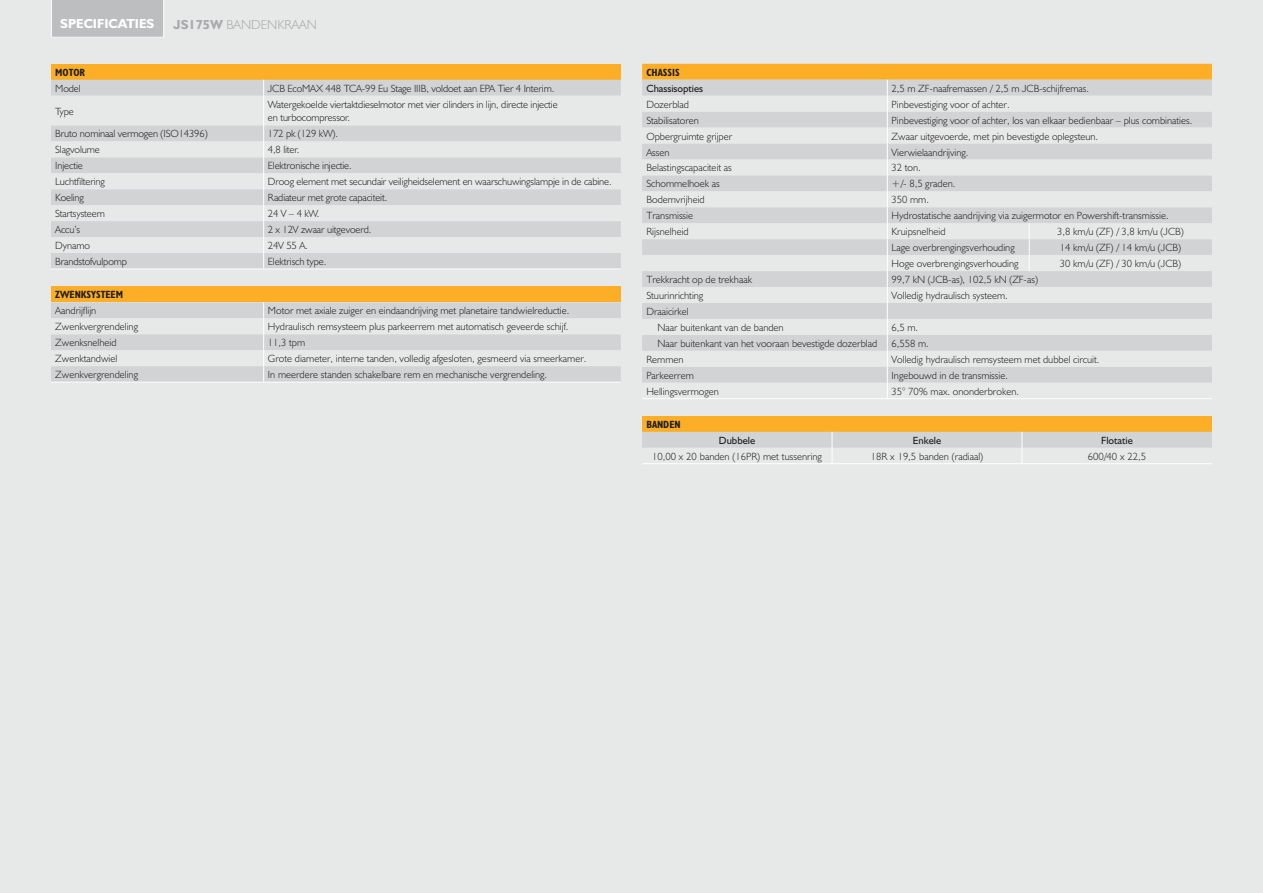
<style>
.page{position:relative;width:1263px;height:893px;background:#e7e8e8}
.page>*{position:absolute;margin:0;border:0;box-sizing:border-box;transform-origin:0 0}
.t1{font:300 13.2px "JCB Euro";color:#a7a9ac}
.t2{font:13.2px "JCB Light";color:#a7a9ac}
.t3{font:700 13.2px "JCB Euro";color:#fff}
.t4{font:13.2px "JCB Bold";color:#fff}
.t5{font:300 10.5px/13.5px "JCB Euro";color:#231f20}
.t6{font:10.5px "JCB Euro Roman";color:#231f20}
.t7{font:10.5px "JCB Bold Condensed";color:#231f20}
.s1{font-family:"JCB Bold"}
.s2{font-weight:700}
</style>
<div class="page">
<div style="left:642px;top:416px;width:570px;height:16px;background:#fcaf26"></div>
<svg style="left:642px;top:432px;width:570px;height:31px"></svg>
<hr style="left:642px;top:463px;width:190px;height:1px;background:#fff">
<hr style="left:832px;top:463px;width:190px;height:1px;background:#fff">
<hr style="left:1022px;top:463px;width:190px;height:1px;background:#fff">
<div style="left:51px;top:64px;width:570px;height:16px;background:#fcaf26"></div>
<div style="left:51px;top:80px;width:570px;height:188px;background:#d1d3d4"></div>
<svg style="left:51px;top:96px;width:570px;height:157px"></svg>
<svg style="left:263px;top:80px;width:1px;height:188px"></svg>
<hr style="left:51px;top:269px;width:213px;height:1px;background:#fff">
<hr style="left:264px;top:269px;width:357px;height:1px;background:#fff">
<div style="left:51px;top:286px;width:570px;height:16px;background:#fcaf26"></div>
<svg style="left:51px;top:302px;width:570px;height:80px"></svg>
<hr style="left:51px;top:382px;width:213px;height:1px;background:#fff">
<hr style="left:264px;top:382px;width:357px;height:1px;background:#fff">
<svg style="left:642px;top:64px;width:570px;height:335px"></svg>
<hr style="left:1172px;top:398px;width:40px;height:1px;background:#fff">
<div style="left:51px;top:0;width:113px;height:37px;background:#bcbec0"></div>
<p class="t4" style="left:60px;top:16px;width:96px">SPECIFICATIES</p>
<p class="t2" style="left:173px;top:16px;width:145px"><span class="s1">JS175W</span> BANDENKRAAN</p>
<p class="t3" style="left:68px;top:16px;width:96px">SPECIFICATIES</p>
<p class="t1" style="left:183px;top:16px;width:257px"><span class="s2">TM320</span> TELESCOPISCHE WIELLADER-SHOVEL</p>
<p class="t7" style="left:55px;top:66px;width:31px">MOTOR</p>
<p class="t5" style="left:55px;top:81px;width:27px">Model</p>
<p class="t5" style="left:268px;top:81px;width:288px">JCB EcoMAX 448 TCA-99 Eu Stage IIIB, voldoet aan EPA Tier 4 Interim.</p>
<p class="t5" style="left:55px;top:104px;width:20px">Type</p>
<p class="t5" style="left:268px;top:97px;width:291px">Watergekoelde viertaktdieselmotor met vier cilinders in lijn, directe injectie en turbocompressor.</p>
<p class="t5" style="left:55px;top:127px;width:154px">Bruto nominaal vermogen (ISO14396)</p>
<p class="t5" style="left:268px;top:127px;width:72px">172 pk (129 kW).</p>
<p class="t5" style="left:55px;top:143px;width:46px">Slagvolume</p>
<p class="t5" style="left:268px;top:143px;width:33px">4,8 liter.</p>
<p class="t5" style="left:55px;top:159px;width:29px">Injectie</p>
<p class="t5" style="left:268px;top:159px;width:85px">Elektronische injectie.</p>
<p class="t5" style="left:55px;top:175px;width:51px">Luchtfiltering</p>
<p class="t5" style="left:268px;top:175px;width:345px">Droog element met secundair veiligheidselement en waarschuwingslampje in de cabine.</p>
<p class="t5" style="left:55px;top:191px;width:30px">Koeling</p>
<p class="t5" style="left:268px;top:191px;width:121px">Radiateur met grote capaciteit.</p>
<p class="t5" style="left:55px;top:207px;width:51px">Startsysteem</p>
<p class="t5" style="left:268px;top:207px;width:53px">24 V – 4 kW.</p>
<p class="t5" style="left:55px;top:223px;width:26px">Accu’s</p>
<p class="t5" style="left:268px;top:223px;width:105px">2 x 12V zwaar uitgevoerd.</p>
<p class="t5" style="left:55px;top:239px;width:36px">Dynamo</p>
<p class="t5" style="left:268px;top:239px;width:41px">24V 55 A.</p>
<p class="t5" style="left:55px;top:255px;width:73px">Brandstofvulpomp</p>
<p class="t5" style="left:268px;top:255px;width:60px">Elektrisch type.</p>
<p class="t7" style="left:55px;top:288px;width:69px">ZWENKSYSTEEM</p>
<p class="t5" style="left:55px;top:304px;width:43px">Aandrijflijn</p>
<p class="t5" style="left:268px;top:304px;width:303px">Motor met axiale zuiger en eindaandrijving met planetaire tandwielreductie.</p>
<p class="t5" style="left:55px;top:320px;width:84px">Zwenkvergrendeling</p>
<p class="t5" style="left:268px;top:320px;width:302px">Hydraulisch remsysteem plus parkeerrem met automatisch geveerde schijf.</p>
<p class="t5" style="left:55px;top:336px;width:63px">Zwenksnelheid</p>
<p class="t5" style="left:268px;top:336px;width:39px">11,3 tpm</p>
<p class="t5" style="left:55px;top:352px;width:64px">Zwenktandwiel</p>
<p class="t5" style="left:268px;top:352px;width:320px">Grote diameter, interne tanden, volledig afgesloten, gesmeerd via smeerkamer.</p>
<p class="t5" style="left:55px;top:368px;width:84px">Zwenkvergrendeling</p>
<p class="t5" style="left:268px;top:368px;width:281px">In meerdere standen schakelbare rem en mechanische vergrendeling.</p>
<p class="t7" style="left:646px;top:66px;width:35px">CHASSIS</p>
<p class="t6" style="left:646px;top:82px;width:58px">Chassisopties</p>
<p class="t5" style="left:891px;top:81px;width:199px">2,5 m ZF-naafremassen / 2,5 m JCB-schijfremas.</p>
<p class="t5" style="left:646px;top:97px;width:44px">Dozerblad</p>
<p class="t5" style="left:891px;top:97px;width:120px">Pinbevestiging voor of achter.</p>
<p class="t5" style="left:646px;top:113px;width:54px">Stabilisatoren</p>
<p class="t5" style="left:891px;top:113px;width:302px">Pinbevestiging voor of achter, los van elkaar bedienbaar – plus combinaties.</p>
<p class="t5" style="left:646px;top:129px;width:87px">Opbergruimte grijper</p>
<p class="t5" style="left:891px;top:129px;width:208px">Zwaar uitgevoerde, met pin bevestigde oplegsteun.</p>
<p class="t5" style="left:646px;top:145px;width:25px">Assen</p>
<p class="t5" style="left:891px;top:145px;width:78px">Vierwielaandrijving.</p>
<p class="t5" style="left:646px;top:161px;width:87px">Belastingscapaciteit as</p>
<p class="t5" style="left:891px;top:161px;width:31px">32 ton.</p>
<p class="t5" style="left:646px;top:177px;width:75px">Schommelhoek as</p>
<p class="t5" style="left:891px;top:177px;width:65px">+/- 8,5 graden.</p>
<p class="t5" style="left:646px;top:193px;width:60px">Bodemvrijheid</p>
<p class="t5" style="left:891px;top:193px;width:39px">350 mm.</p>
<p class="t5" style="left:646px;top:209px;width:48px">Transmissie</p>
<p class="t5" style="left:891px;top:209px;width:279px">Hydrostatische aandrijving via zuigermotor en Powershift-transmissie.</p>
<p class="t5" style="left:646px;top:225px;width:44px">Rijsnelheid</p>
<p class="t5" style="left:891px;top:225px;width:56px">Kruipsnelheid</p>
<p class="t5" style="left:1057px;top:225px;width:128px">3,8 km/u (ZF) / 3,8 km/u (JCB)</p>
<p class="t5" style="left:891px;top:241px;width:125px">Lage overbrengingsverhouding</p>
<p class="t5" style="left:1060px;top:241px;width:123px">14 km/u (ZF) / 14 km/u (JCB)</p>
<p class="t5" style="left:891px;top:257px;width:129px">Hoge overbrengingsverhouding</p>
<p class="t5" style="left:1060px;top:257px;width:123px">30 km/u (ZF) / 30 km/u (JCB)</p>
<p class="t5" style="left:646px;top:273px;width:107px">Trekkracht op de trekhaak</p>
<p class="t5" style="left:891px;top:273px;width:148px">99,7 kN (JCB-as), 102,5 kN (ZF-as)</p>
<p class="t5" style="left:646px;top:289px;width:58px">Stuurinrichting</p>
<p class="t5" style="left:891px;top:289px;width:118px">Volledig hydraulisch systeem.</p>
<p class="t5" style="left:657px;top:303px;width:128px;line-height:15.9px;text-indent:-11px">Draaicirkel<br>Naar buitenkant van de banden</p>
<p class="t5" style="left:891px;top:320px;width:28px">6,5 m.</p>
<p class="t5" style="left:657px;top:336px;width:221px">Naar buitenkant van het vooraan bevestigde dozerblad</p>
<p class="t5" style="left:891px;top:336px;width:39px">6,558 m.</p>
<p class="t5" style="left:646px;top:352px;width:39px">Remmen</p>
<p class="t5" style="left:891px;top:352px;width:209px">Volledig hydraulisch remsysteem met dubbel circuit.</p>
<p class="t5" style="left:646px;top:368px;width:49px">Parkeerrem</p>
<p class="t5" style="left:891px;top:368px;width:118px">Ingebouwd in de transmissie.</p>
<p class="t5" style="left:646px;top:384px;width:74px">Hellingsvermogen</p>
<p class="t5" style="left:891px;top:384px;width:129px">35° 70% max. ononderbroken.</p>
<p class="t7" style="left:646px;top:418px;width:36px">BANDEN</p>
<p class="t6" style="left:719px;top:434px;width:38px">Dubbele</p>
<p class="t6" style="left:913px;top:434px;width:30px">Enkele</p>
<p class="t6" style="left:1101px;top:434px;width:33px">Flotatie</p>
<p class="t5" style="left:652px;top:449px;width:171px">10,00 x 20 banden (16PR) met tussenring</p>
<p class="t5" style="left:871px;top:449px;width:114px">18R x 19,5 banden (radiaal)</p>
<p class="t5" style="left:1088px;top:449px;width:60px">600/40 x 22,5</p>
</div>
